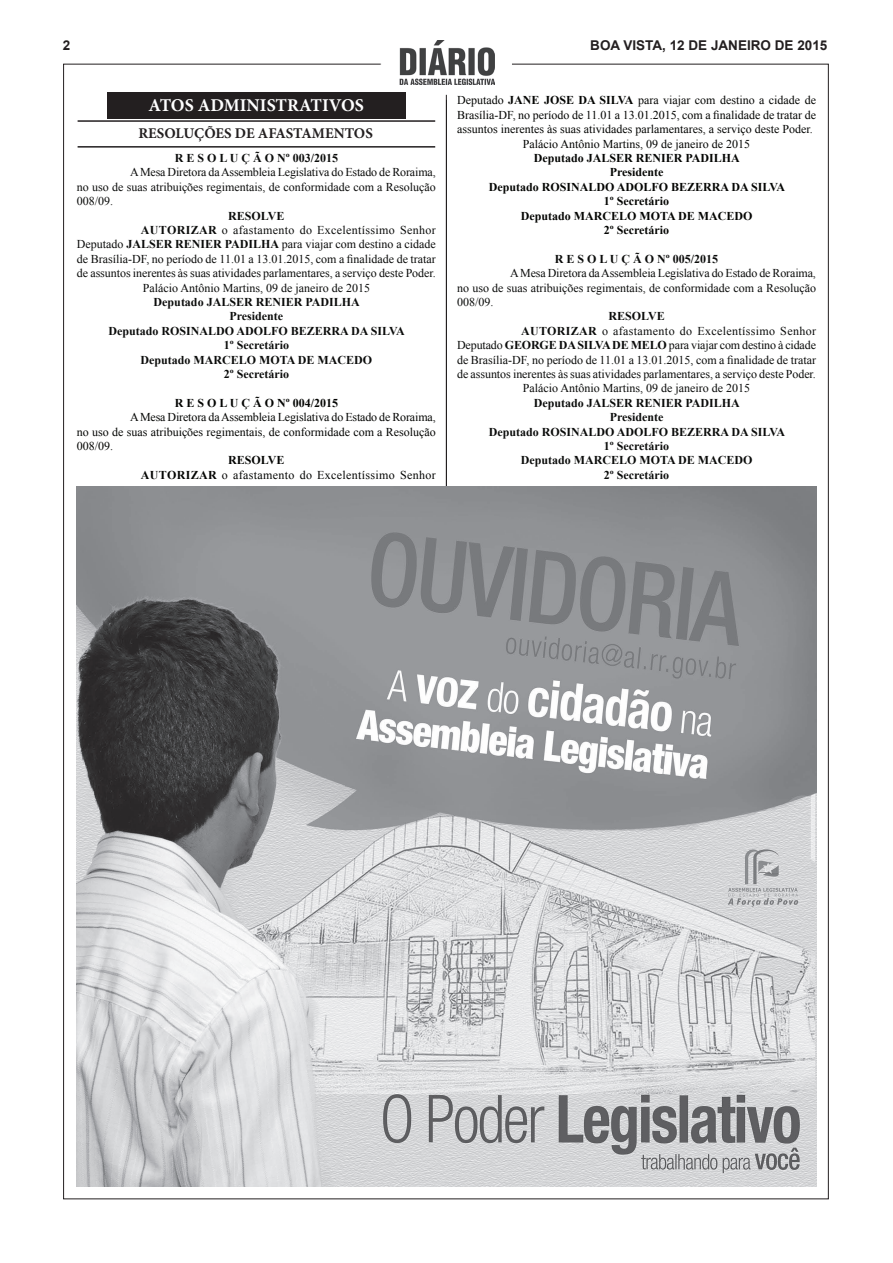
<style>
.page{position:relative;width:893px;height:1263px;background:#fff}
.page>*{position:absolute;margin:0;border:0;box-sizing:border-box;transform-origin:0 0}
.t1{font:700 18px "Minion Pro";color:#fff}
.t2{font:700 14.85px "Minion Pro";color:#231f20}
.t3{font:700 13.5px "Arial";color:#231f20}
.t4{font:12px/14.4px "Times New Roman";color:#0b0c0b;text-align:justify}
.t5{font:12px/14.4px "Times New Roman";color:#040503;text-align:justify}
.t6{font:700 12px/14.4px "Times New Roman";color:#0b0c0b;text-align:center}
.t7{font:700 12px/14.4px "Times New Roman";color:#040503;text-align:center}
.t8{font:12px "Times New Roman";letter-spacing:.03em;color:#0b0c0b}
.t9{font:12px/14.4px "Times New Roman";letter-spacing:.03em;color:#040503}
.s1{font-weight:700}
</style>
<div class="page">
<div style="left:381px;top:35px;width:131px;height:51px;background:#fff;border:1px solid #fff"></div>
<img style="left:400px;top:41px;width:94px;height:43px">
<hr style="left:446px;top:95px;width:1px;height:1091px;background:#231f20">
<div style="left:107px;top:92px;width:298px;height:27px;background:#231f20"></div>
<hr style="left:78px;top:120px;width:357px;height:2px;background:#231f20">
<hr style="left:78px;top:146px;width:357px;height:2px;background:#231f20">
<img style="left:77px;top:486px;width:739px;height:700px">
<p class="t3" style="left:63px;top:36px;width:9px">2</p>
<p class="t3" style="left:590px;top:36px;width:239px">BOA VISTA, 12 DE JANEIRO DE 2015</p>
<h1 class="t1" style="left:148px;top:92px;width:217px">ATOS ADMINISTRATIVOS</h1>
<p class="t2" style="left:139px;top:122px;width:236px">RESOLUÇÕES DE AFASTAMENTOS</p>
<p class="t6" style="left:175px;top:150px;width:165px">R E S O L U Ç Ã O Nº 003/2015</p>
<p class="t4" style="left:77px;top:165px;width:360px;text-indent:53px">A Mesa Diretora da Assembleia Legislativa do Estado de Roraima, no uso de suas atribuições regimentais, de conformidade com a Resolução 008/09.</p>
<p class="t6" style="left:228px;top:208px;width:58px">RESOLVE</p>
<p class="t8" style="left:141px;top:222px;width:296px"><span class="s1">AUTORIZAR</span> o afastamento do Excelentíssimo Senhor</p>
<p class="t4" style="left:77px;top:237px;width:360px">Deputado <span class="s1">JALSER RENIER PADILHA</span> para viajar com destino a cidade</p>
<p class="t4" style="left:77px;top:251px;width:360px">de Brasília-DF, no período de 11.01 a 13.01.2015, com a finalidade de tratar</p>
<p class="t4" style="left:77px;top:266px;width:360px">de assuntos inerentes às suas atividades parlamentares, a serviço deste Poder.</p>
<p class="t4" style="left:143px;top:280px;width:229px">Palácio Antônio Martins, 09 de janeiro de 2015</p>
<p class="t6" style="left:109px;top:294px;width:298px">Deputado JALSER RENIER PADILHA<br>Presidente<br>Deputado ROSINALDO ADOLFO BEZERRA DA SILVA<br>1º Secretário<br>Deputado MARCELO MOTA DE MACEDO<br>2º Secretário</p>
<p class="t7" style="left:175px;top:395px;width:165px">R E S O L U Ç Ã O Nº 004/2015</p>
<p class="t5" style="left:77px;top:410px;width:360px;text-indent:53px">A Mesa Diretora da Assembleia Legislativa do Estado de Roraima, no uso de suas atribuições regimentais, de conformidade com a Resolução 008/09.</p>
<p class="t9" style="left:141px;top:453px;width:296px;text-indent:87px"><span class="s1">RESOLVE<br>AUTORIZAR</span> o afastamento do Excelentíssimo Senhor</p>
<p class="t5" style="left:457px;top:93px;width:360px;text-align:center">Deputado <span class="s1">JANE JOSE DA SILVA</span> para viajar com destino a cidade de Brasília-DF, no período de 11.01 a 13.01.2015, com a finalidade de tratar de assuntos inerentes às suas atividades parlamentares, a serviço deste Poder.<br>Palácio Antônio Martins, 09 de janeiro de 2015</p>
<p class="t7" style="left:489px;top:150px;width:298px">Deputado JALSER RENIER PADILHA<br>Presidente<br>Deputado ROSINALDO ADOLFO BEZERRA DA SILVA<br>1º Secretário<br>Deputado MARCELO MOTA DE MACEDO<br>2º Secretário</p>
<p class="t6" style="left:555px;top:251px;width:165px">R E S O L U Ç Ã O Nº 005/2015</p>
<p class="t4" style="left:457px;top:266px;width:360px;text-indent:53px">A Mesa Diretora da Assembleia Legislativa do Estado de Roraima, no uso de suas atribuições regimentais, de conformidade com a Resolução 008/09.</p>
<p class="t6" style="left:608px;top:309px;width:58px">RESOLVE</p>
<p class="t8" style="left:521px;top:323px;width:296px"><span class="s1">AUTORIZAR</span> o afastamento do Excelentíssimo Senhor</p>
<p class="t4" style="left:457px;top:338px;width:360px">Deputado <span class="s1">GEORGE DA SILVA DE MELO</span> para viajar com destino à cidade</p>
<p class="t4" style="left:457px;top:352px;width:360px">de Brasília-DF, no período de 11.01 a 13.01.2015, com a finalidade de tratar</p>
<p class="t4" style="left:457px;top:367px;width:360px">de assuntos inerentes às suas atividades parlamentares, a serviço deste Poder.</p>
<p class="t4" style="left:523px;top:381px;width:229px">Palácio Antônio Martins, 09 de janeiro de 2015</p>
<p class="t6" style="left:489px;top:395px;width:298px">Deputado JALSER RENIER PADILHA<br>Presidente<br>Deputado ROSINALDO ADOLFO BEZERRA DA SILVA<br>1º Secretário<br>Deputado MARCELO MOTA DE MACEDO<br>2º Secretário</p>
</div>
